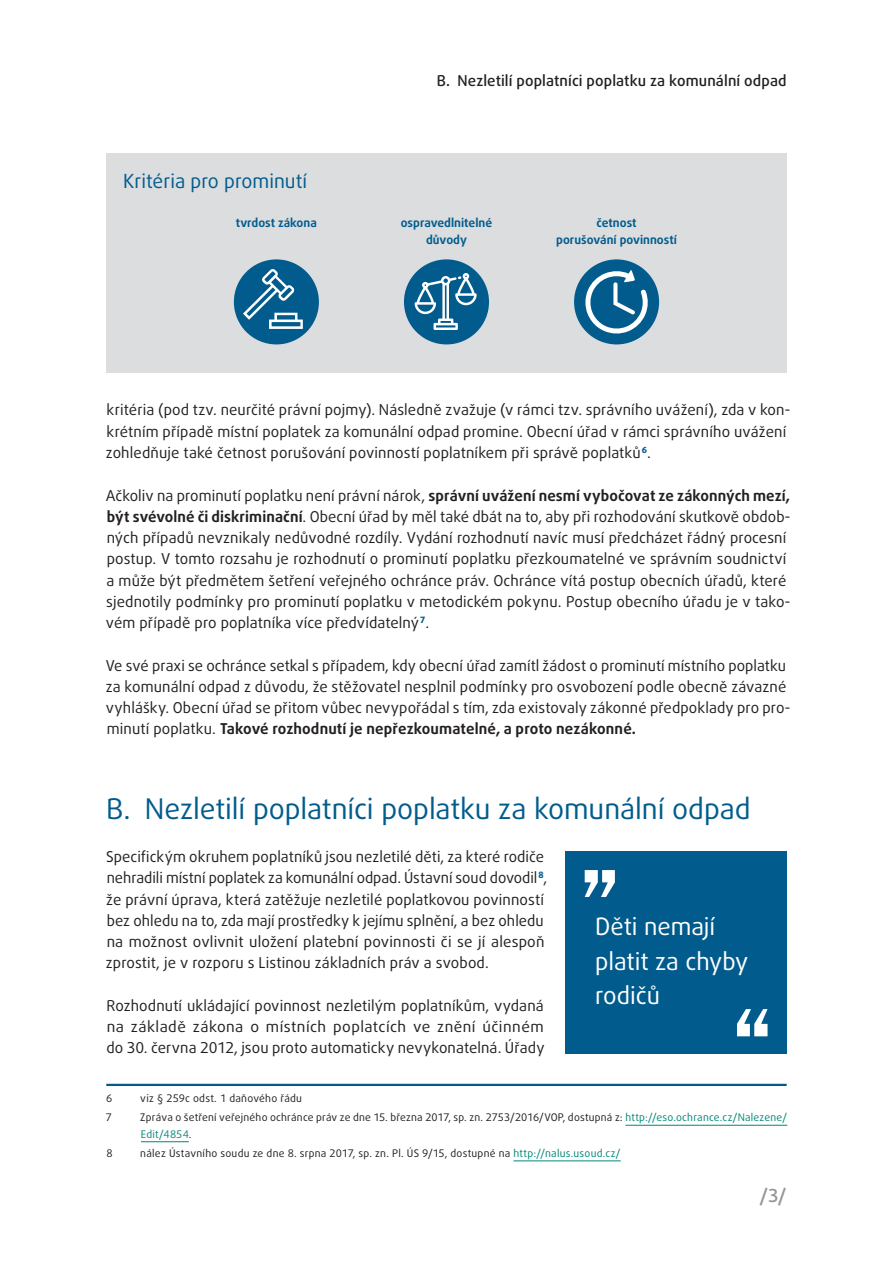
<style>
.page{position:relative;width:893px;height:1263px;background:#fff}
.page>*{position:absolute;margin:0;border:0;box-sizing:border-box;transform-origin:0 0}
.Nadpis_H3_vinova_STA{font:28.5px "Daxline Pro";letter-spacing:-.005em;color:#015c8d}
.Citace_BUBLINA{font:24px/34.5px "Daxline Pro";letter-spacing:-.005em;color:#fff}
.Nadpis_4_bílá{font:19.5px "Daxline Pro";color:#015c8d}
.t1{font:500 18px "Daxline Pro";color:#939598}
.text{font:15px/21.3px "Daxline Pro";letter-spacing:.005em;color:#231f20}
.t2{font:500 15px "Daxline Pro";letter-spacing:.01em;color:#231f20}
.grafy_text{font:700 12px "Daxline Pro";color:#015c8d}
.Poznamka{font:10.5px/16.5px "Daxline Pro";letter-spacing:.02em;color:#231f20}
.s1{font-weight:700}
.s2{color:#008776}
</style>
<div class="page">
<hr style="left:106px;top:1084px;width:681px;height:2px;background:#015c8d">
<hr style="left:625px;top:1125px;width:162px;height:1px;background:#008776">
<hr style="left:141px;top:1141px;width:48px;height:1px;background:#008776">
<hr style="left:514px;top:1160px;width:107px;height:1px;background:#008776">
<div style="left:106px;top:153px;width:681px;height:220px;background:#dcdddf"></div>
<div style="left:234px;top:259px;width:85px;height:85px;background:#015c8d;border-radius:50%"></div>
<svg style="left:243px;top:269px;width:60px;height:60px"></svg>
<div style="left:404px;top:259px;width:85px;height:85px;background:#015c8d;border-radius:50%"></div>
<svg style="left:415px;top:273px;width:62px;height:57px"></svg>
<div style="left:574px;top:259px;width:85px;height:85px;background:#015c8d;border-radius:50%"></div>
<svg style="left:585px;top:270px;width:63px;height:64px"></svg>
<div style="left:566px;top:851px;width:221px;height:202px;background:#015c8d"></div>
<svg style="left:585px;top:870px;width:30px;height:27px"></svg>
<svg style="left:737px;top:1009px;width:30px;height:27px"></svg>
<p class="Nadpis_4_bílá" style="left:123px;top:168px;width:185px">Kritéria pro prominutí</p>
<p class="grafy_text" style="left:236px;top:215px;width:82px">tvrdost zákona</p>
<p class="t2" style="left:437px;top:71px;width:351px">B. Nezletilí poplatníci poplatku za komunální odpad</p>
<p class="grafy_text" style="left:401px;top:215px;width:93px">ospravedlnitelné</p>
<p class="grafy_text" style="left:426px;top:232px;width:42px">důvody</p>
<p class="grafy_text" style="left:597px;top:215px;width:41px">četnost</p>
<p class="grafy_text" style="left:556px;top:232px;width:122px">porušování povinností</p>
<p class="text" style="left:106px;top:400px;width:686px">kritéria (pod tzv. neurčité právní pojmy). Následně zvažuje (v rámci tzv. správního uvážení), zda v kon&shy;krétním případě místní poplatek za komunální odpad promine. Obecní úřad v rámci správního uvážení zohledňuje také četnost porušování povinností poplatníkem při správě poplatků<sup>6</sup>.</p>
<p class="text" style="left:106px;top:485px;width:687px">Ačkoliv na prominutí poplatku není právní nárok, <span class="s1">správní uvážení nesmí vybočovat ze zákonných mezí, být svévolné či diskriminační</span>. Obecní úřad by měl také dbát na to, aby při rozhodování skutkově obdob&shy;ných případů nevznikaly nedůvodné rozdíly. Vydání rozhodnutí navíc musí předcházet řádný procesní postup. V tomto rozsahu je rozhodnutí o prominutí poplatku přezkoumatelné ve správním soudnictví a může být předmětem šetření veřejného ochránce práv. Ochránce vítá postup obecních úřadů, které sjednotily podmínky pro prominutí poplatku v metodickém pokynu. Postup obecního úřadu je v tako&shy;vém případě pro poplatníka více předvídatelný<sup>7</sup>.</p>
<p class="text" style="left:106px;top:655px;width:686px">Ve své praxi se ochránce setkal s případem, kdy obecní úřad zamítl žádost o prominutí místního poplatku za komunální odpad z důvodu, že stěžovatel nesplnil podmínky pro osvobození podle obecně závazné vyhlášky. Obecní úřad se přitom vůbec nevypořádal s tím, zda existovaly zákonné předpoklady pro pro&shy;minutí poplatku. <span class="s1">Takové rozhodnutí je nepřezkoumatelné, a proto nezákonné.</span></p>
<p class="Nadpis_H3_vinova_STA" style="left:106px;top:790px;width:646px">B. Nezletilí poplatníci poplatku za komunální odpad</p>
<p class="text" style="left:106px;top:846px;width:443px">Specifickým okruhem poplatníků jsou nezletilé děti, za které rodiče nehradili místní poplatek za komunální odpad. Ústavní soud dovodil<sup>8</sup>, že právní úprava, která zatěžuje nezletilé poplatkovou povinností bez ohledu na to, zda mají prostředky k jejímu splnění, a bez ohledu na možnost ovlivnit uložení platební povinnosti či se jí alespoň zprostit, je v rozporu s Listinou základních práv a svobod.</p>
<p class="text" style="left:106px;top:995px;width:440px;text-align:justify">Rozhodnutí ukládající povinnost nezletilým poplatníkům, vydaná na základě zákona o místních poplatcích ve znění účinném do 30. června 2012, jsou proto automaticky nevykonatelná. Úřady</p>
<p class="Poznamka" style="left:106px;top:1090px;width:8px">6</p>
<p class="Poznamka" style="left:140px;top:1090px;width:163px">viz § 259c odst. 1 daňového řádu</p>
<p class="Poznamka" style="left:106px;top:1109px;width:8px">7</p>
<p class="Poznamka" style="left:140px;top:1109px;width:648px">Zpráva o šetření veřejného ochránce práv ze dne 15. března 2017, sp. zn. 2753/2016/VOP, dostupná z: <span class="s2">http://eso.ochrance.cz/Nalezene/<br>Edit/4854</span>.</p>
<p class="Poznamka" style="left:107px;top:1145px;width:8px">8</p>
<p class="Poznamka" style="left:140px;top:1145px;width:482px">nález Ústavního soudu ze dne 8. srpna 2017, sp. zn. Pl. ÚS 9/15, dostupné na <span class="s2">http://nalus.usoud.cz/</span></p>
<p class="Citace_BUBLINA" style="left:595px;top:909px;width:155px">Děti nemají platit za chyby rodičů</p>
<p class="t1" style="left:760px;top:1184px;width:28px">/3/</p>
</div>
